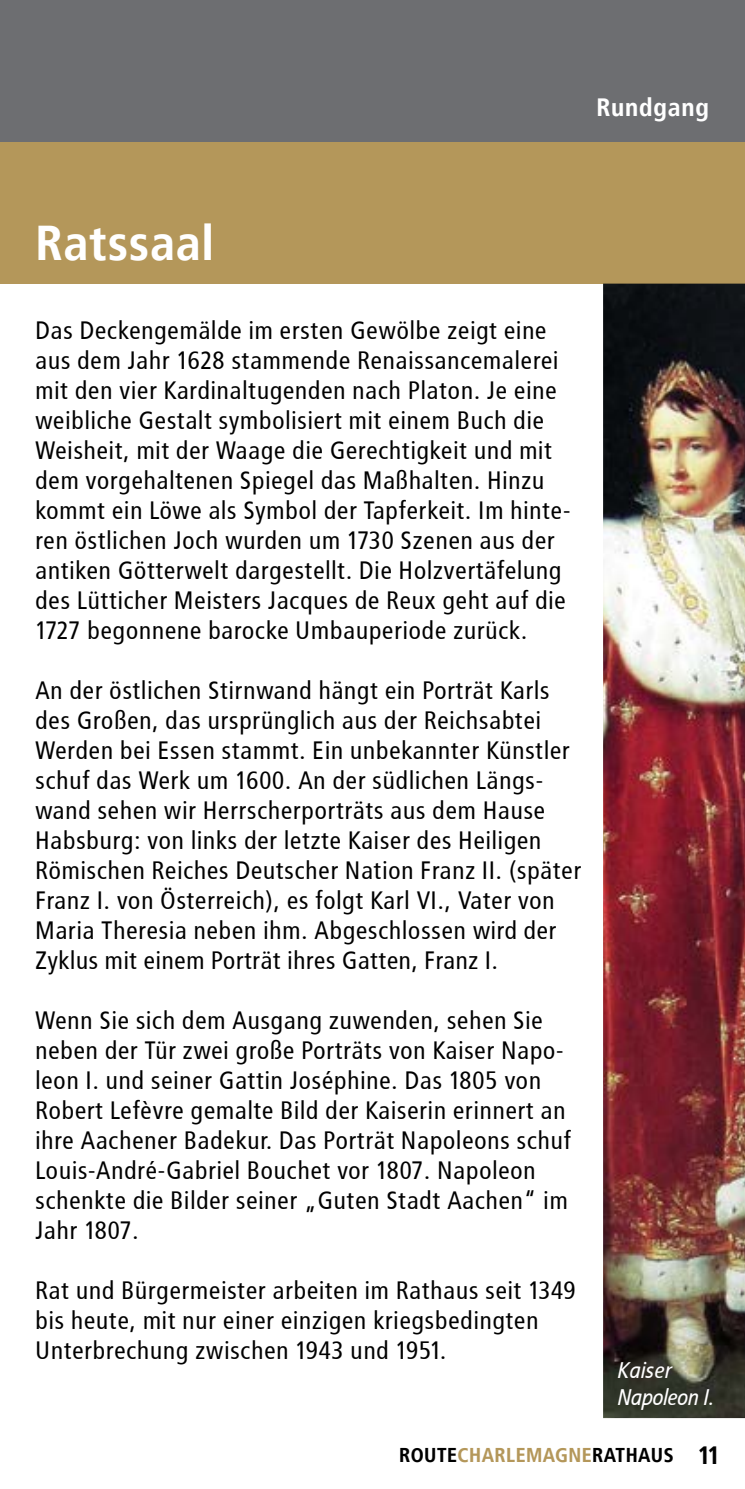
<style>
.page{position:relative;width:745px;height:1489px;background:#fff}
.page>*{position:absolute;margin:0;border:0;box-sizing:border-box;transform-origin:0 0}
.t1{font:700 48.75px "Transit";color:#fff}
.t2{font:25px/30px "Transit";color:#000}
.t3{font:700 25px "Transit";letter-spacing:.01em;color:#fff}
.t4{font:italic 22.5px/27px "Transit";letter-spacing:-.05em;color:#fff}
.t5{font:700 20px "Transit";color:#000}
.s1{color:#b4975a}
.s2{font-size:25px}
</style>
<div class="page">
<div style="left:0;top:0;width:744px;height:142px;background:#6d6e71"></div>
<div style="left:0;top:142px;width:744px;height:141px;background:#b4975a"></div>
<img style="left:602px;top:283px;width:142px;height:1134px">
<p class="t3" style="left:596px;top:92px;width:115px">Rundgang</p>
<h1 class="t1" style="left:35px;top:211px;width:181px">Ratssaal</h1>
<p class="t2" style="left:35px;top:315px;width:537px">Das Deckengemälde im ersten Gewölbe zeigt eine aus dem Jahr 1628 stammende Renaissancemalerei mit den vier Kardinaltugenden nach Platon. Je eine weibliche Gestalt symbolisiert mit einem Buch die Weisheit, mit der Waage die Gerechtigkeit und mit dem vorgehaltenen Spiegel das Maßhalten. Hinzu kommt ein Löwe als Symbol der Tapferkeit. Im hinte&shy;ren östlichen Joch wurden um 1730 Szenen aus der antiken Götterwelt dargestellt. Die Holzvertäfelung des Lütticher Meisters Jacques de Reux geht auf die 1727 begonnene barocke Umbauperiode zurück.</p>
<p class="t2" style="left:35px;top:675px;width:547px">An der östlichen Stirnwand hängt ein Porträt Karls des Großen, das ursprünglich aus der Reichsabtei Werden bei Essen stammt. Ein unbekannter Künstler schuf das Werk um 1600. An der südlichen Längs&shy;wand sehen wir Herrscherporträts aus dem Hause Habsburg: von links der letzte Kaiser des Heiligen Römischen Reiches Deutscher Nation Franz II. (später Franz I. von Österreich), es folgt Karl VI., Vater von Maria Theresia neben ihm. Abgeschlossen wird der Zyklus mit einem Porträt ihres Gatten, Franz I.</p>
<p class="t2" style="left:35px;top:1005px;width:537px">Wenn Sie sich dem Ausgang zuwenden, sehen Sie neben der Tür zwei große Porträts von Kaiser Napo&shy;leon I. und seiner Gattin Joséphine. Das 1805 von Robert Lefèvre gemalte Bild der Kaiserin erinnert an ihre Aachener Badekur. Das Porträt Napoleons schuf Louis-André-Gabriel Bouchet vor 1807. Napoleon schenkte die Bilder seiner „Guten Stadt Aachen“ im Jahr 1807.</p>
<p class="t2" style="left:35px;top:1275px;width:542px">Rat und Bürgermeister arbeiten im Rathaus seit 1349 bis heute, mit nur einer einzigen kriegsbedingten<br>Unterbrechung zwischen 1943 und 1951.</p>
<p class="t4" style="left:617px;top:1356px;width:99px">Kaiser<br>Napoleon I.</p>
<p class="t4" style="left:617px;top:1383px;width:101px">Granusturm</p>
<p class="t5" style="left:399px;top:1441px;width:323px">ROUTE<span class="s1">CHARLEMAGNE</span>RATHAUS <span class="s2">11</span></p>
</div>
